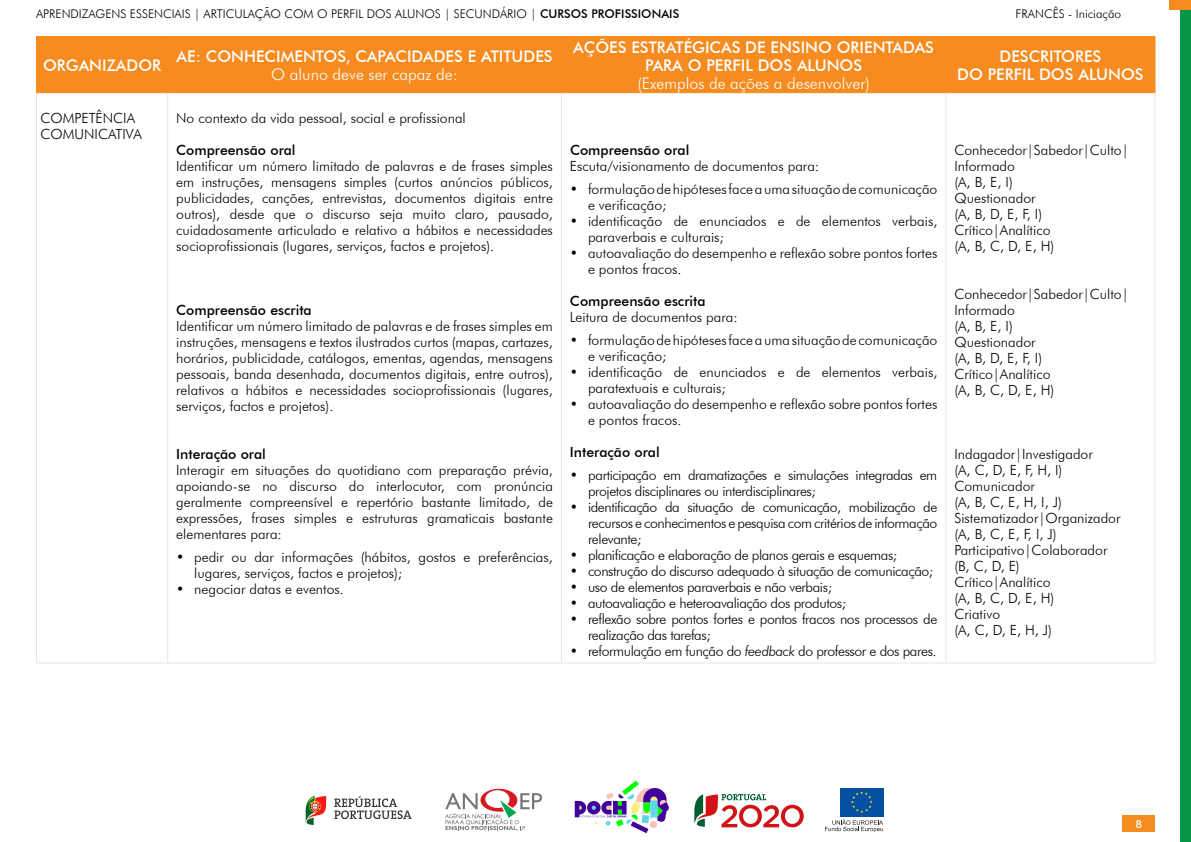
<style>
.page{position:relative;width:1191px;height:842px;background:#fff}
.page>*{position:absolute;margin:0;border:0;box-sizing:border-box;transform-origin:0 0}
.t1{font:500 16px/18px "Futura BT";color:#fff;text-align:center}
.t2{font:300 14px/16px "Futura BT";color:#000}
.t3{font:300 14px/16px "Futura BT";letter-spacing:-.03em;color:#000}
.t4{font:300 12px "Futura BT";color:#000}
.s1{font-weight:500}
.s2{font-weight:300}
.s3{font-style:italic}
</style>
<div class="page">
<div style="left:1180px;top:0;width:11px;height:842px;background:#059647"></div>
<div style="left:1169px;top:0;width:22px;height:10px;background:#f58c1f"></div>
<svg style="left:445px;top:789px;width:97px;height:42px"></svg>
<svg style="left:306px;top:796px;width:20px;height:29px"></svg>
<svg style="left:334px;top:796px;width:77px;height:23px"></svg>
<svg style="left:694px;top:794px;width:109px;height:33px"></svg>
<svg style="left:575px;top:780px;width:94px;height:53px"></svg>
<div style="left:839px;top:788px;width:44px;height:29px;background:#034fa1"></div>
<svg style="left:851px;top:791px;width:21px;height:22px"></svg>
<svg style="left:825px;top:819px;width:58px;height:13px"></svg>
<div style="left:1122px;top:815px;width:32px;height:17px;background:#f58c1f"></div>
<div style="left:37px;top:37px;width:1117px;height:55px;background:#f68b20"></div>
<hr style="left:36px;top:93px;width:1px;height:569px;background:#e6e7e8">
<hr style="left:167px;top:93px;width:1px;height:569px;background:#e6e7e8">
<hr style="left:561px;top:93px;width:1px;height:569px;background:#e6e7e8">
<hr style="left:945px;top:93px;width:1px;height:569px;background:#e6e7e8">
<hr style="left:1154px;top:93px;width:1px;height:569px;background:#e6e7e8">
<hr style="left:36px;top:662px;width:132px;height:1px;background:#e6e7e8">
<hr style="left:168px;top:662px;width:393px;height:1px;background:#e6e7e8">
<hr style="left:561px;top:662px;width:385px;height:1px;background:#e6e7e8">
<hr style="left:946px;top:662px;width:209px;height:1px;background:#e6e7e8">
<hr style="left:36px;top:36px;width:132px;height:1px;background:#f68b20">
<hr style="left:36px;top:37px;width:1px;height:55px;background:#f68b20">
<hr style="left:168px;top:36px;width:393px;height:1px;background:#f68b20">
<hr style="left:167px;top:37px;width:1px;height:55px;background:#f68b20">
<hr style="left:561px;top:36px;width:385px;height:1px;background:#f68b20">
<hr style="left:561px;top:37px;width:1px;height:55px;background:#f68b20">
<hr style="left:946px;top:36px;width:209px;height:1px;background:#f68b20">
<hr style="left:945px;top:37px;width:1px;height:55px;background:#f68b20">
<hr style="left:1154px;top:37px;width:1px;height:55px;background:#f68b20">
<hr style="left:36px;top:92px;width:132px;height:1px;background:#f68b20">
<hr style="left:168px;top:92px;width:393px;height:1px;background:#f68b20">
<hr style="left:561px;top:92px;width:385px;height:1px;background:#f68b20">
<hr style="left:946px;top:92px;width:209px;height:1px;background:#f68b20">
<p class="t4" style="left:36px;top:6px;width:645px">APRENDIZAGENS ESSENCIAIS | ARTICULAÇÃO COM O PERFIL DOS ALUNOS | SECUNDÁRIO | <span class="s1">CURSOS PROFISSIONAIS</span></p>
<p class="t4" style="left:1015px;top:6px;width:107px">FRANCÊS - Iniciação</p>
<p class="t1" style="left:43px;top:56px;width:120px">ORGANIZADOR</p>
<p class="t1" style="left:176px;top:47px;width:378px">AE: CONHECIMENTOS, CAPACIDADES E ATITUDES<br><span class="s2">O aluno deve ser capaz de:</span></p>
<p class="t1" style="left:573px;top:38px;width:362px">AÇÕES ESTRATÉGICAS DE ENSINO ORIENTADAS<br>PARA O PERFIL DOS ALUNOS<br><span class="s2">(Exemplos de ações a desenvolver)</span></p>
<p class="t1" style="left:957px;top:47px;width:188px">DESCRITORES<br>DO PERFIL DOS ALUNOS</p>
<p class="t2" style="left:40px;top:110px;width:103px">COMPETÊNCIA<br>COMUNICATIVA</p>
<p class="t2" style="left:176px;top:110px;width:291px">No contexto da vida pessoal, social e profissional</p>
<p class="t2" style="left:176px;top:142px;width:378px"><span class="s1">Compreensão oral<br></span>Identificar um número limitado de palavras e de frases simples em instruções, mensagens simples (curtos anúncios públicos, publicidades, canções, entrevistas, documentos digitais entre outros), desde que o discurso seja muito claro, pausado, cuidadosamente articulado e relativo a hábitos e necessidades socioprofissionais (lugares, serviços, factos e projetos).</p>
<p class="t2" style="left:954px;top:142px;width:176px">Conhecedor|Sabedor|Culto|<br>Informado<br>(A, B, E, I)<br>Questionador<br>(A, B, D, E, F, I)<br>Crítico|Analítico<br>(A, B, C, D, E, H)</p>
<p class="t2" style="left:954px;top:286px;width:176px">Conhecedor|Sabedor|Culto|<br>Informado<br>(A, B, E, I)<br>Questionador<br>(A, B, D, E, F, I)<br>Crítico|Analítico<br>(A, B, C, D, E, H)</p>
<p class="t2" style="left:570px;top:142px;width:251px"><span class="s1">Compreensão oral<br></span>Escuta/visionamento de documentos para:</p>
<p class="t2" style="left:588px;top:181px;width:351px">formulação de hipóteses face a uma situação de comunicação e verificação;<br>identificação de enunciados e de elementos verbais, paraverbais e culturais;<br>autoavaliação do desempenho e reflexão sobre pontos fortes e pontos fracos.</p>
<p class="t2" style="left:570px;top:293px;width:169px"><span class="s1">Compreensão escrita<br></span>Leitura de documentos para:</p>
<p class="t2" style="left:588px;top:332px;width:351px">formulação de hipóteses face a uma situação de comunicação e verificação;<br>identificação de enunciados e de elementos verbais, paratextuais e culturais;<br>autoavaliação do desempenho e reflexão sobre pontos fortes e pontos fracos.</p>
<p class="t3" style="left:588px;top:441px;width:351px;line-height:23px;text-indent:-18px"><span class="s1">Interação oral<br></span>participação em dramatizações e simulações integradas em</p>
<p class="t3" style="left:588px;top:483px;width:351px">projetos disciplinares ou interdisciplinares;<br>identificação da situação de comunicação, mobilização de recursos e conhecimentos e pesquisa com critérios de informação relevante;<br>planificação e elaboração de planos gerais e esquemas; construção do discurso adequado à situação de comunicação; uso de elementos paraverbais e não verbais;<br>autoavaliação e heteroavaliação dos produtos;<br>reflexão sobre pontos fortes e pontos fracos nos processos de realização das tarefas;<br>reformulação em função do <span class="s3">feedback</span> do professor e dos pares.</p>
<p class="t2" style="left:570px;top:181px;width:10px">•</p>
<p class="t2" style="left:570px;top:213px;width:10px">•</p>
<p class="t2" style="left:570px;top:245px;width:10px">•</p>
<p class="t2" style="left:176px;top:302px;width:378px"><span class="s1">Compreensão escrita<br></span>Identificar um número limitado de palavras e de frases simples em instruções, mensagens e textos ilustrados curtos (mapas, cartazes, horários, publicidade, catálogos, ementas, agendas, mensagens pessoais, banda desenhada, documentos digitais, entre outros), relativos a hábitos e necessidades socioprofissionais (lugares, serviços, factos e projetos).</p>
<p class="t2" style="left:176px;top:446px;width:378px"><span class="s1">Interação oral<br></span>Interagir em situações do quotidiano com preparação prévia, apoiando-se no discurso do interlocutor, com pronúncia geralmente compreensível e repertório bastante limitado, de expressões, frases simples e estruturas gramaticais bastante elementares para:</p>
<p class="t2" style="left:194px;top:549px;width:360px">pedir ou dar informações (hábitos, gostos e preferências, lugares, serviços, factos e projetos);<br>negociar datas e eventos.</p>
<p class="t2" style="left:570px;top:332px;width:10px">•</p>
<p class="t2" style="left:570px;top:364px;width:10px">•</p>
<p class="t2" style="left:570px;top:396px;width:10px">•</p>
<p class="t2" style="left:954px;top:446px;width:168px">Indagador|Investigador<br>(A, C, D, E, F, H, I)<br>Comunicador<br>(A, B, C, E, H, I, J)<br>Sistematizador|Organizador (A, B, C, E, F, I, J)<br>Participativo|Colaborador (B, C, D, E)<br>Crítico|Analítico<br>(A, B, C, D, E, H)<br>Criativo<br>(A, C, D, E, H, J)</p>
<p class="t2" style="left:570px;top:467px;width:10px">•</p>
<p class="t2" style="left:570px;top:499px;width:10px">•</p>
<p class="t2" style="left:570px;top:547px;width:10px;text-align:justify">• • • • •</p>
<p class="t2" style="left:570px;top:643px;width:10px">•</p>
<p class="t2" style="left:176px;top:549px;width:10px">•</p>
<p class="t2" style="left:176px;top:581px;width:10px">•</p>
</div>
